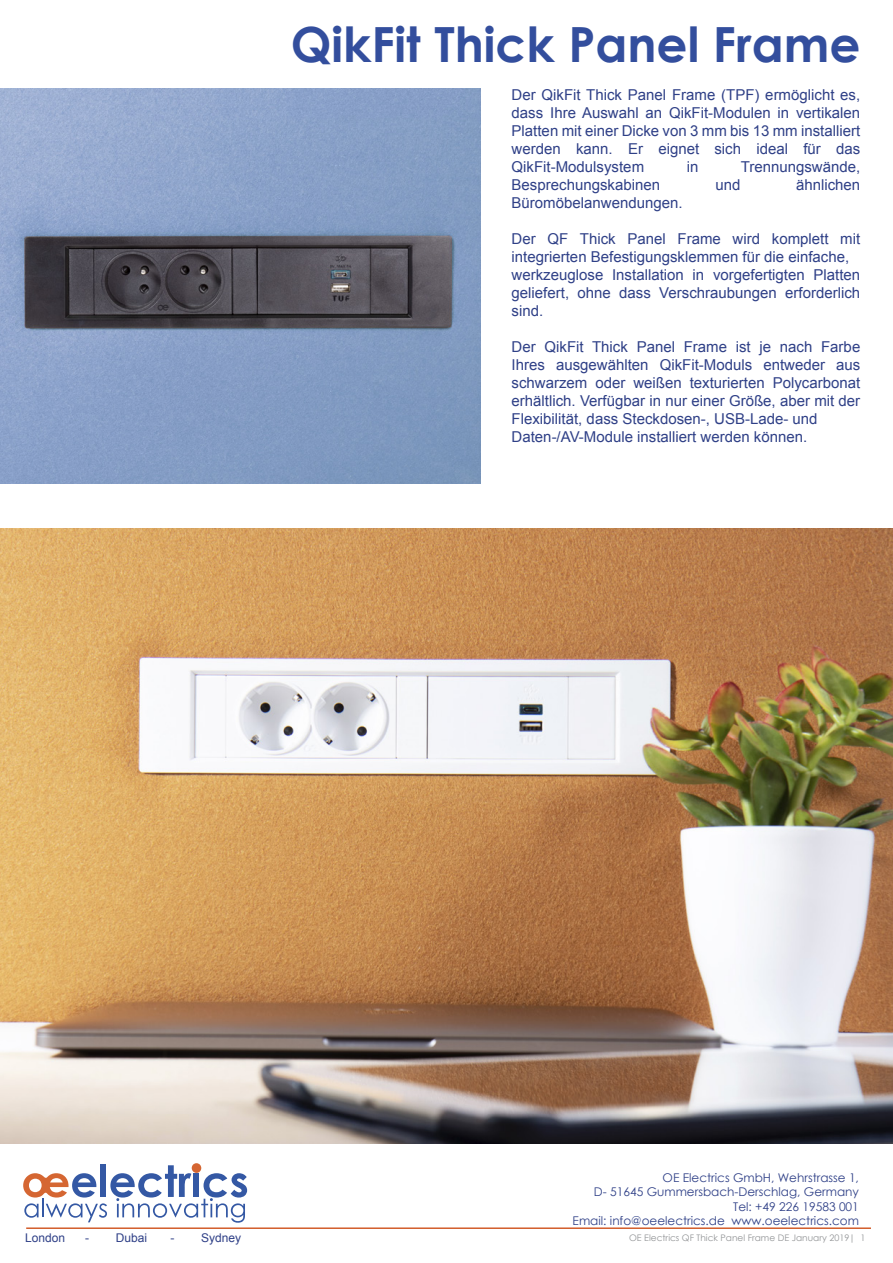
<style>
.page{position:relative;width:893px;height:1263px;background:#fff}
.page>*{position:absolute;margin:0;border:0;box-sizing:border-box;transform-origin:0 0}
.t1{font:700 48.45px "Century Gothic";color:#334e9d}
.t2{font:15px/18px "Arial";color:#2f4087}
.t3{font:12px/14.4px "Century Gothic";color:#2f4087;text-align:right}
.t4{font:12px "Arial";color:#2f4087}
.t5{font:9px "Century Gothic";color:#929496}
</style>
<div class="page">
<svg style="left:23px;top:1163px;width:224px;height:60px"></svg>
<hr style="left:26px;top:1227px;width:845px;height:2px;background:#d35d2b">
<img style="left:0;top:528px;width:893px;height:615px">
<img style="left:0;top:89px;width:480px;height:394px">
<h1 class="t1" style="left:291px;top:7px;width:571px">QikFit Thick Panel Frame</h1>
<p class="t2" style="left:512px;top:85px;width:350px;text-align:justify">Der QikFit Thick Panel Frame (TPF) ermöglicht es, dass Ihre Auswahl an QikFit-Modulen in vertikalen Platten mit einer Dicke von 3 mm bis 13 mm installiert werden kann. Er eignet sich ideal für das QikFit-Modulsystem</p>
<p class="t2" style="left:687px;top:157px;width:13px">in</p>
<p class="t2" style="left:741px;top:157px;width:121px">Trennungswände,</p>
<p class="t2" style="left:512px;top:175px;width:150px">Besprechungskabinen</p>
<p class="t2" style="left:716px;top:175px;width:27px">und</p>
<p class="t2" style="left:796px;top:175px;width:66px">ähnlichen</p>
<p class="t2" style="left:512px;top:193px;width:172px">Büromöbelanwendungen.</p>
<p class="t2" style="left:512px;top:229px;width:350px">Der QF Thick Panel Frame wird komplett mit integrierten Befestigungsklemmen für die einfache, werkzeuglose Installation in vorgefertigten Platten geliefert, ohne dass Verschraubungen erforderlich sind.</p>
<p class="t2" style="left:512px;top:337px;width:350px">Der QikFit Thick Panel Frame ist je nach Farbe Ihres ausgewählten QikFit-Moduls entweder aus schwarzem oder weißen texturierten Polycarbonat erhältlich. Verfügbar in nur einer Größe, aber mit der Flexibilität, dass Steckdosen‑, USB‑Lade‑ und Daten‑/AV‑Module installiert werden können.</p>
<p class="t4" style="left:25px;top:1230px;width:42px">London</p>
<p class="t4" style="left:85px;top:1230px;width:64px">- Dubai</p>
<p class="t4" style="left:171px;top:1230px;width:72px">- Sydney</p>
<p class="t3" style="left:573px;top:1170px;width:288px">OE Electrics GmbH, Wehrstrasse 1,<br>D- 51645 Gummersbach-Derschlag, Germany Tel: +49 226 19583 001<br>Email: info@oeelectrics.de www.oeelectrics.com</p>
<p class="t5" style="left:629px;top:1231px;width:238px">OE Electrics QF Thick Panel Frame DE January 2019| 1</p>
</div>
